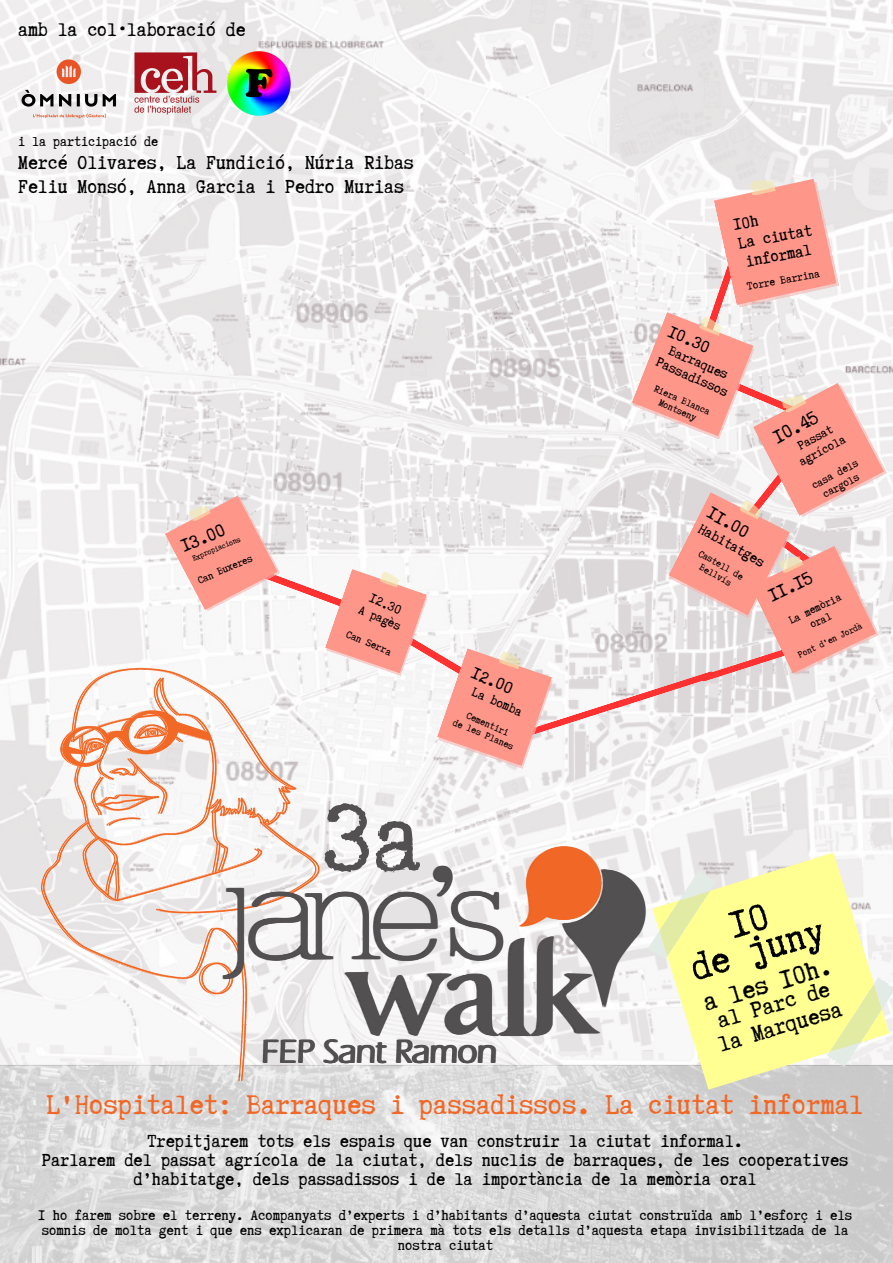
<style>
.page{position:relative;width:893px;height:1263px;background:#fff}
.page>*{position:absolute;margin:0;border:0;box-sizing:border-box;transform-origin:0 0}
.t1{font:113.55px "Truetypewriter Polygl OTT";color:#535052}
.t2{font:44.17px "Truetypewriter Polygl OTT";color:#000}
.t3{font:32.25px "Truetypewriter Polygl OTT";color:#f16725}
.t4{font:29.92px "Truetypewriter Polygl OTT";color:#000}
.t5{font:26.17px/23px "Truetypewriter Polygl OTT";color:#000}
.t6{font:22.27px "Truetypewriter Polygl OTT";color:#000}
.t7{font:21.75px "Truetypewriter Polygl OTT";color:#000}
.t8{font:21px "Truetypewriter Polygl OTT";color:#000}
.t9{font:20.92px "Truetypewriter Polygl OTT";color:#000}
.t10{font:20.62px/19px "Truetypewriter Polygl OTT";color:#000;text-align:center}
.t11{font:20.25px "Truetypewriter Polygl OTT";color:#000}
.t12{font:19.5px "Truetypewriter Polygl OTT";color:#000}
.t13{font:18.75px/19.1px "Truetypewriter Polygl OTT";color:#000}
.t14{font:16.5px/14.9px "Truetypewriter Polygl OTT";color:#000;text-align:center}
.t15{font:15.75px "Truetypewriter Polygl OTT";color:#000}
.t16{font:15px "Truetypewriter Polygl OTT";color:#000}
.t17{font:14.25px/14.6px "Truetypewriter Polygl OTT";color:#000;text-align:center}
.t18{font:12.75px/13px "Truetypewriter Polygl OTT";color:#000;text-align:center}
.t19{font:12px "Truetypewriter Polygl OTT";color:#000}
.t20{font:11.93px "Truetypewriter Polygl OTT";color:#000}
.t21{font:11.25px/11.2px "Truetypewriter Polygl OTT";color:#000;text-align:center}
.t22{font:10.5px "Truetypewriter Polygl OTT";color:#000}
.t23{font:8.93px "Truetypewriter Polygl OTT";color:#000}
</style>
<div class="page">
<img style="left:0;top:0;width:893px;height:1263px">
<svg style="left:654px;top:850px;width:234px;height:242px;fill:#ffff92"></svg>
<svg style="left:654px;top:867px;width:67px;height:96px;background:#f1f3b6"></svg>
<svg style="left:818px;top:974px;width:75px;height:96px;background:#f1f3b6"></svg>
<img style="left:30px;top:620px;width:294px;height:466px">
<img style="left:158px;top:837px;width:496px;height:264px">
<img style="left:18px;top:44px;width:103px;height:102px">
<img style="left:131px;top:50px;width:89px;height:67px">
<img style="left:227px;top:52px;width:64px;height:63px">
<svg style="left:165px;top:176px;width:722px;height:593px"></svg>
<div style="left:727px;top:902px;width:42px;height:36px;background:#ffff92"></div>
<p class="t6" style="left:18px;top:18px;width:229px">amb la col·laboració de</p>
<p class="t15" style="left:18px;top:133px;width:141px">i la participació de</p>
<p class="t6" style="left:18px;top:151px;width:397px">Mercé Olivares, La Fundició, Núria Ribas</p>
<p class="t6" style="left:18px;top:175px;width:387px">Feliu Monsó, Anna Garcia i Pedro Murias</p>
<p class="t9" style="left:177px;top:537px;width:48px;rotate:-23deg">13.00</p>
<p class="t23" style="left:191px;top:554px;width:53px;rotate:-23deg">Expropiacions</p>
<p class="t20" style="left:196px;top:575px;width:60px;rotate:-23deg">Can Buxeres</p>
<p class="t16" style="left:373px;top:590px;width:35px;rotate:23deg">12.30</p>
<p class="t19" style="left:349px;top:628px;width:49px;rotate:23deg">Can Serra</p>
<p class="t17" style="left:362px;top:602px;width:46px;rotate:23deg">A pagès</p>
<p class="t1" style="left:322px;top:779px;width:102px">3a</p>
<p class="t12" style="left:476px;top:663px;width:45px;rotate:23deg">12.00</p>
<p class="t16" style="left:476px;top:684px;width:55px;rotate:23deg">La bomba</p>
<p class="t21" style="left:469px;top:710px;width:46px;rotate:23deg">Cementiri</p>
<p class="t21" style="left:455px;top:716px;width:66px;rotate:23deg">de les Planes</p>
<p class="t13" style="left:736px;top:234px;width:76px;rotate:-11deg">La ciutat informal</p>
<p class="t18" style="left:746px;top:280px;width:75px;rotate:-11deg">Torre Barrina</p>
<p class="t12" style="left:673px;top:321px;width:45px;rotate:24deg">10.30</p>
<p class="t15" style="left:673px;top:342px;width:64px;rotate:24deg">Barraques</p>
<p class="t15" style="left:660px;top:354px;width:78px;rotate:24deg">Passadissos</p>
<p class="t21" style="left:657px;top:382px;width:61px;rotate:24deg">Riera Blanca</p>
<p class="t21" style="left:661px;top:397px;width:41px;rotate:24deg">Montseny</p>
<p class="t7" style="left:769px;top:428px;width:50px;rotate:-28deg">10.45</p>
<p class="t17" style="left:789px;top:443px;width:52px;rotate:-28deg">Passat agrícola</p>
<p class="t18" style="left:809px;top:480px;width:52px;rotate:-28deg">casa dels cargols</p>
<p class="t11" style="left:713px;top:502px;width:46px;rotate:29deg">11.00</p>
<p class="t21" style="left:702px;top:548px;width:51px;rotate:29deg">Castell de<br>Bellvís</p>
<p class="t14" style="left:703px;top:521px;width:75px;rotate:29deg">Habitatges</p>
<p class="t8" style="left:765px;top:587px;width:48px;rotate:-26deg">11.15</p>
<p class="t18" style="left:786px;top:615px;width:58px;rotate:-26deg">La memòria oral</p>
<p class="t22" style="left:796px;top:650px;width:71px;rotate:-26deg">Pont d'en Jordà</p>
<p class="t2" style="left:685px;top:946px;width:139px;rotate:-16deg">de juny</p>
<p class="t4" style="left:699px;top:987px;width:134px;rotate:-16deg">a les 10h.</p>
<p class="t5" style="left:709px;top:1011px;width:129px;rotate:-16deg">al Parc de la Marquesa</p>
<p class="t3" style="left:46px;top:1088px;width:819px">L'Hospitalet: Barraques i passadissos. La ciutat informal</p>
<p class="t10" style="left:147px;top:1131px;width:597px">Trepitjarem tots els espais que van construir la ciutat informal.</p>
<p class="t10" style="left:42px;top:1150px;width:808px">Parlarem del passat agrícola de la ciutat, dels nuclis de barraques, de les cooperatives d’habitatge, dels passadissos i de la importància de la memòria oral</p>
<p class="t14" style="left:38px;top:1208px;width:815px">I ho farem sobre el terreny. Acompanyats d’experts i d’habitants d’aquesta ciutat construïda amb l’esforç i els somnis de molta gent i que ens explicaran de primera mà tots els detalls d’aquesta etapa invisibilitzada de la nostra ciutat</p>
</div>
